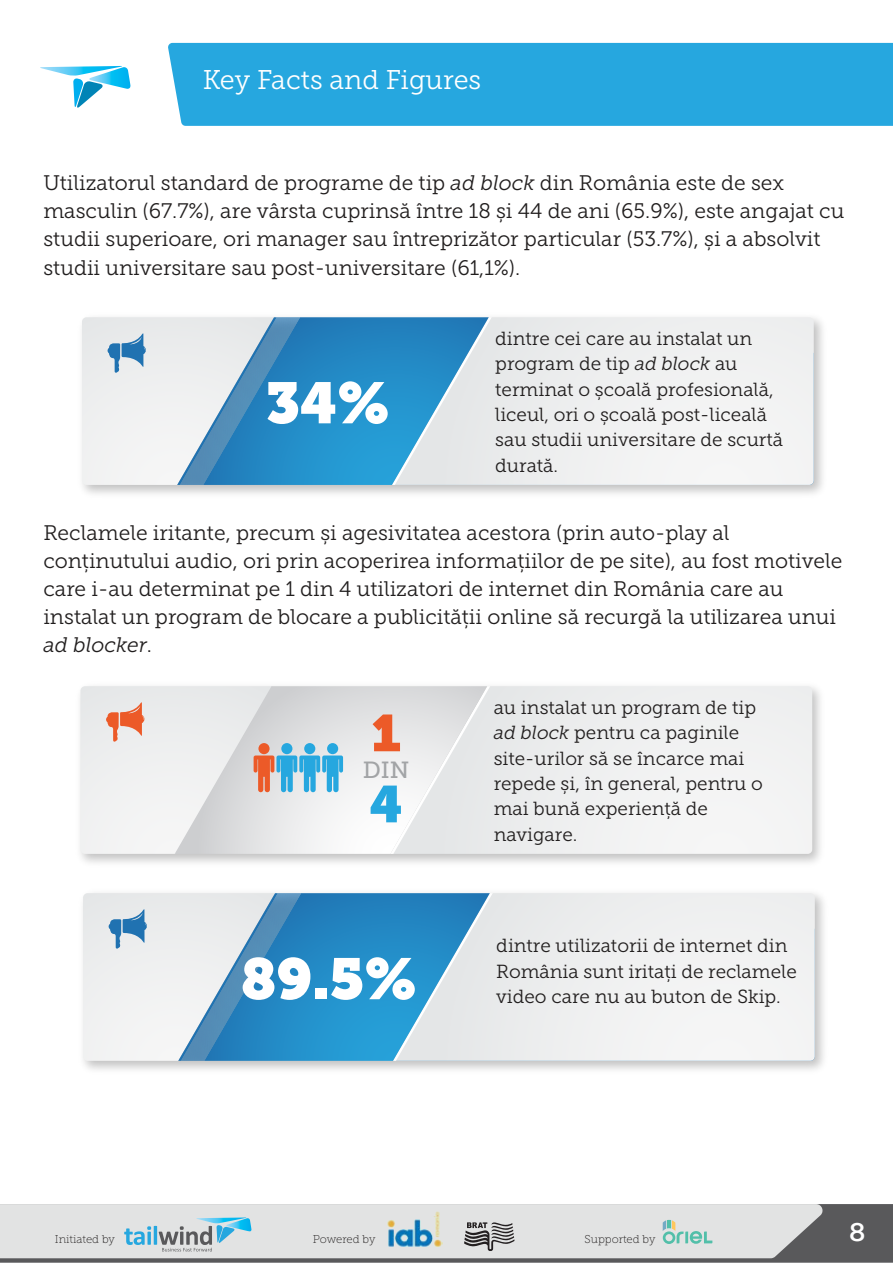
<style>
.page{position:relative;width:893px;height:1263px;background:#fff}
.page>*{position:absolute;margin:0;border:0;box-sizing:border-box;transform-origin:0 0}
.t1{font:57.45px "Museo Slab";color:#fff}
.t2{font:51.15px "Museo Slab";color:#ec5a28}
.t3{font:51.15px "Museo Slab";color:#26a7df}
.t4{font:27px "Museo Slab 300";color:#fff}
.t5{font:500 25.95px "Gotham";color:#fff}
.t6{font:23.25px "Museo Slab 500";color:#a2a4a6}
.t7{font:21px/28.2px "Museo Slab 300";color:#211e1e}
.t8{font:18.9px/25.3px "Museo Slab 300";color:#211e1e}
.t9{font:11.4px "Museo Slab 100";color:#211e1e}
.s1{font-style:italic}
</style>
<div class="page">
<svg style="left:0;top:1204px;width:893px;height:59px;background:#626264"></svg>
<svg style="left:0;top:1204px;width:825px;height:54px;background:#d4d9da"></svg>
<img style="left:383px;top:1205px;width:59px;height:44px">
<div style="left:490px;top:893px;width:325px;height:168px;background:#eff0f0"></div>
<svg style="left:301px;top:893px;width:189px;height:168px;background:#52a2cf"></svg>
<svg style="left:83px;top:893px;width:218px;height:168px"></svg>
<div style="left:489px;top:317px;width:325px;height:168px;background:#eff0f0"></div>
<svg style="left:300px;top:317px;width:189px;height:168px;background:#52a3cf"></svg>
<svg style="left:82px;top:317px;width:218px;height:168px"></svg>
<div style="left:487px;top:686px;width:325px;height:168px;background:#eff0f0"></div>
<svg style="left:343px;top:686px;width:144px;height:168px"></svg>
<svg style="left:80px;top:686px;width:263px;height:168px"></svg>
<div style="left:168px;top:43px;width:725px;height:83px;background:#26a7df"></div>
<img style="left:91px;top:67px;width:40px;height:22px">
<svg style="left:73px;top:78px;width:30px;height:30px"></svg>
<img style="left:40px;top:66px;width:83px;height:10px">
<p class="t4" style="left:203px;top:65px;width:280px">Key Facts and Figures</p>
<p class="t7" style="left:43px;top:169px;width:802px">Utilizatorul standard de programe de tip <span class="s1">ad block</span> din România este de sex masculin (67.7%), are vârsta cuprinsă între 18 și 44 de ani (65.9%), este angajat cu studii superioare, ori manager sau întreprizător particular (53.7%), și a absolvit studii universitare sau post-universitare (61,1%).</p>
<h1 class="t1" style="left:266px;top:369px;width:125px">34%</h1>
<p class="t8" style="left:495px;top:326px;width:289px">dintre cei care au instalat un program de tip <span class="s1">ad block</span> au terminat o școală profesională, liceul, ori o școală post-liceală sau studii universitare de scurtă durată.</p>
<p class="t7" style="left:43px;top:518px;width:800px">Reclamele iritante, precum și agesivitatea acestora (prin auto-play al conținutului audio, ori prin acoperirea informațiilor de pe site), au fost motivele care i-au determinat pe 1 din 4 utilizatori de internet din România care au instalat un program de blocare a publicității online să recurgă la utilizarea unui <span class="s1">ad blocker</span>.</p>
<h2 class="t2" style="left:372px;top:703px;width:31px">1</h2>
<p class="t6" style="left:363px;top:757px;width:48px">DIN</p>
<h2 class="t3" style="left:370px;top:774px;width:34px">4</h2>
<h1 class="t1" style="left:241px;top:945px;width:177px">89.5%</h1>
<p class="t8" style="left:494px;top:695px;width:271px">au instalat un program de tip <span class="s1">ad block</span> pentru ca paginile site-urilor să se încarce mai repede și, în general, pentru o mai bună experiență de navigare.</p>
<p class="t8" style="left:496px;top:933px;width:302px">dintre utilizatorii de internet din<br>România sunt iritați de reclamele video care nu au buton de Skip.</p>
<p class="t9" style="left:55px;top:1233px;width:62px">Initiated by</p>
<p class="t9" style="left:313px;top:1233px;width:64px">Powered by</p>
<p class="t9" style="left:584px;top:1232px;width:72px">Supported by</p>
<p class="t5" style="left:849px;top:1217px;width:18px">8</p>
</div>
